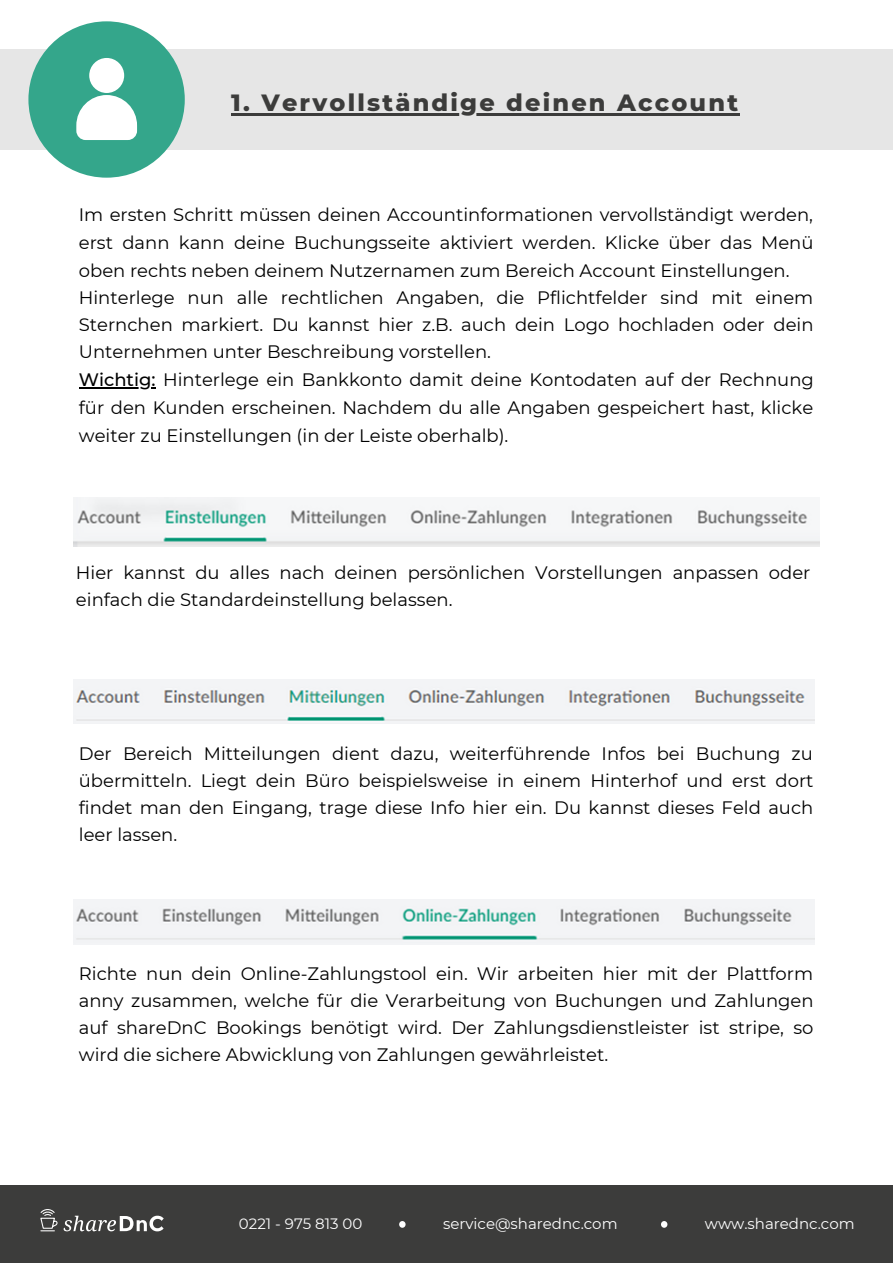
<style>
.page{position:relative;width:893px;height:1264px;background:#fff}
.page>*{position:absolute;margin:0;border:0;box-sizing:border-box;transform-origin:0 0}
.t1{font:800 24px "Montserrat";letter-spacing:.09em;color:#3c3c3b}
.t2{font:18px/27.8px "Montserrat";color:#000}
.t3{font:15px "Montserrat";color:#fff}
.s1{font-weight:500}
</style>
<div class="page">
<div style="left:0;top:50px;width:892px;height:100px;background:#e6e6e6"></div>
<div style="left:28px;top:21px;width:157px;height:157px;background:#34a68b;border-radius:50%"></div>
<div style="left:89px;top:58px;width:35px;height:35px;background:#fff;border-radius:50%"></div>
<svg style="left:76px;top:95px;width:61px;height:45px"></svg>
<img style="left:73px;top:497px;width:746px;height:50px">
<img style="left:73px;top:679px;width:741px;height:44px">
<img style="left:73px;top:899px;width:741px;height:45px">
<hr style="left:79px;top:387px;width:77px;height:1px;background:#000">
<hr style="left:231px;top:113px;width:509px;height:2px;background:#3c3c3b">
<div style="left:0;top:1184px;width:892px;height:78px;background:#3c3c3b"></div>
<svg style="left:40px;top:1209px;width:124px;height:22px"></svg>
<svg style="left:661px;top:1221px;width:6px;height:6px"></svg>
<svg style="left:399px;top:1221px;width:7px;height:6px"></svg>
<h1 class="t1" style="left:231px;top:88px;width:508px">1. Vervollständige deinen Account</h1>
<p class="t2" style="left:79px;top:201px;width:736px">Im ersten Schritt müssen deinen Accountinformationen vervollständigt werden, erst dann kann deine Buchungsseite aktiviert werden. Klicke über das Menü oben rechts neben deinem Nutzernamen zum Bereich Account Einstellungen.<br>Hinterlege nun alle rechtlichen Angaben, die Pflichtfelder sind mit einem Sternchen markiert. Du kannst hier z.B. auch dein Logo hochladen oder dein Unternehmen unter Beschreibung vorstellen.<br><span class="s1">Wichtig:</span> Hinterlege ein Bankkonto damit deine Kontodaten auf der Rechnung für den Kunden erscheinen. Nachdem du alle Angaben gespeichert hast, klicke weiter zu Einstellungen (in der Leiste oberhalb).</p>
<p class="t2" style="left:76px;top:559px;width:736px;line-height:27px">Hier kannst du alles nach deinen persönlichen Vorstellungen anpassen oder einfach die Standardeinstellung belassen.</p>
<p class="t2" style="left:79px;top:740px;width:736px;line-height:27px;text-align:justify">Der Bereich Mitteilungen dient dazu, weiterführende Infos bei Buchung zu übermitteln. Liegt dein Büro beispielsweise in einem Hinterhof und erst dort findet man den Eingang, trage diese Info hier ein. Du kannst dieses Feld auch leer lassen.</p>
<p class="t2" style="left:79px;top:960px;width:736px;line-height:27px;text-align:justify">Richte nun dein Online-Zahlungstool ein. Wir arbeiten hier mit der Plattform anny zusammen, welche für die Verarbeitung von Buchungen und Zahlungen auf shareDnC Bookings benötigt wird. Der Zahlungsdienstleister ist stripe, so wird die sichere Abwicklung von Zahlungen gewährleistet.</p>
<p class="t3" style="left:239px;top:1214px;width:125px">0221 - 975 813 00</p>
<p class="t3" style="left:443px;top:1214px;width:176px">service@sharednc.com</p>
<p class="t3" style="left:704px;top:1214px;width:151px">www.sharednc.com</p>
</div>
